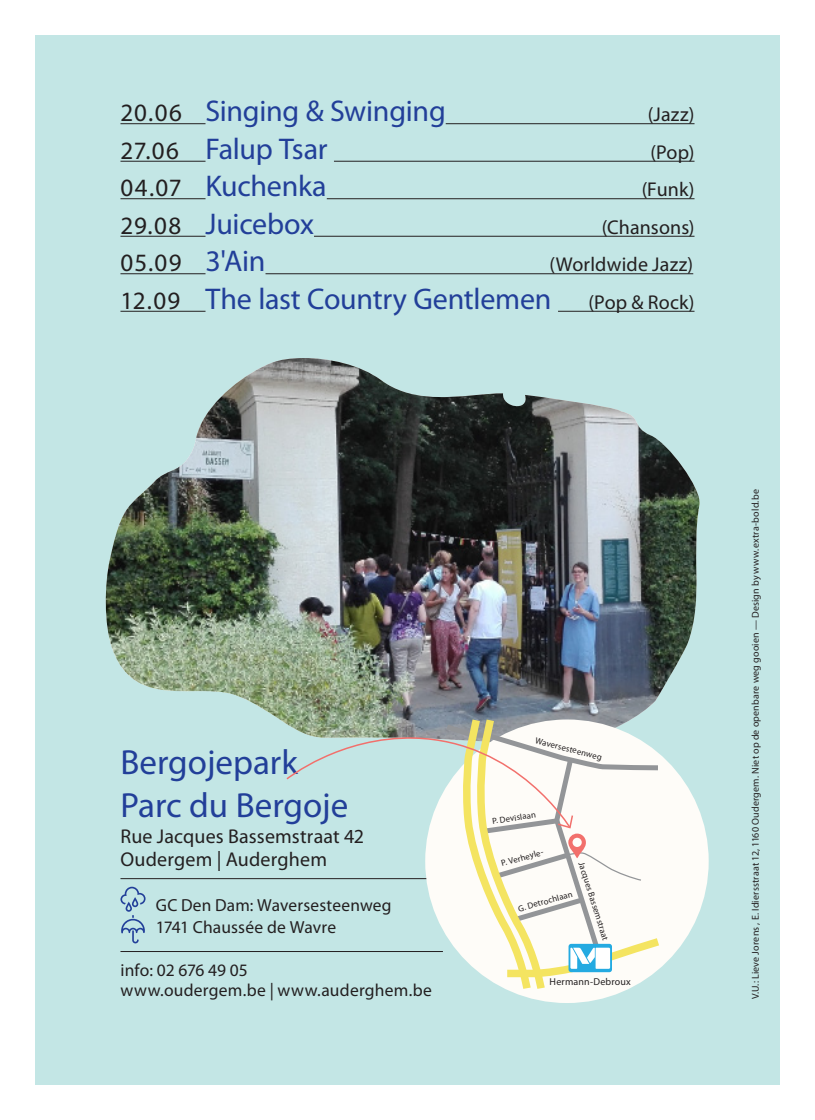
<style>
.page{position:relative;width:815px;height:1120px;background:#fff}
.page>*{position:absolute;margin:0;border:0;box-sizing:border-box;transform-origin:0 0}
.t1{font:35px "Myriad Pro";color:#223f99}
.t2{font:30px "Myriad Pro";letter-spacing:-.01em;color:#223f99}
.t3{font:25px "Myriad Pro";color:#231f20}
.t4{font:20px "Myriad Pro";letter-spacing:.01em;color:#231f20}
.t5{font:17.5px "Myriad Pro";letter-spacing:.015em;color:#231f20}
.t6{font:10px "Myriad Pro";letter-spacing:.02em;color:#231f20}
.t7{font:8.75px "Myriad Pro";color:#231f20}
.s1{font-size:25px;color:#231f20}
.s2{font-size:30px;color:#223f99}
.s3{font-size:20px;color:#231f20}
</style>
<div class="page">
<div style="left:35px;top:35px;width:745px;height:1049px;background:#c3e6e5"></div>
<hr style="left:120px;top:878px;width:323px;height:1px;background:#231f20">
<hr style="left:120px;top:951px;width:323px;height:1px;background:#231f20">
<svg style="left:120px;top:886px;width:26px;height:57px"></svg>
<hr style="left:120px;top:123px;width:86px;height:1px;background:#231f20">
<hr style="left:446px;top:123px;width:248px;height:1px;background:#231f20">
<hr style="left:120px;top:161px;width:86px;height:1px;background:#231f20">
<hr style="left:334px;top:161px;width:360px;height:1px;background:#231f20">
<hr style="left:120px;top:198px;width:86px;height:1px;background:#231f20">
<hr style="left:327px;top:198px;width:367px;height:1px;background:#231f20">
<hr style="left:120px;top:236px;width:86px;height:1px;background:#231f20">
<hr style="left:314px;top:236px;width:380px;height:1px;background:#231f20">
<hr style="left:120px;top:273px;width:86px;height:1px;background:#231f20">
<hr style="left:265px;top:273px;width:428px;height:1px;background:#231f20">
<hr style="left:120px;top:311px;width:86px;height:1px;background:#231f20">
<hr style="left:558px;top:311px;width:136px;height:1px;background:#231f20">
<img style="left:105px;top:358px;width:595px;height:366px">
<div style="left:425px;top:719px;width:284px;height:284px;background:#fefcf8;border-radius:50%"></div>
<svg style="left:286px;top:711px;width:379px;height:284px"></svg>
<p class="t2" style="left:120px;top:93px;width:327px"><span class="s1">20.06</span> Singing &amp; Swinging</p>
<p class="t4" style="left:648px;top:102px;width:48px">(Jazz)</p>
<p class="t2" style="left:120px;top:130px;width:209px"><span class="s1">27.06</span> Falup Tsar</p>
<p class="t4" style="left:650px;top:140px;width:46px">(Pop)</p>
<p class="t2" style="left:120px;top:168px;width:208px"><span class="s1">04.07</span> Kuchenka</p>
<p class="t4" style="left:642px;top:177px;width:54px">(Funk)</p>
<p class="t2" style="left:120px;top:205px;width:195px"><span class="s1">29.08</span> Juicebox</p>
<p class="t4" style="left:602px;top:215px;width:94px">(Chansons)</p>
<p class="t3" style="left:120px;top:247px;width:147px">05.09 <span class="s2">3'Ain</span></p>
<p class="t4" style="left:550px;top:252px;width:145px">(Worldwide Jazz)</p>
<p class="t2" style="left:120px;top:280px;width:576px"><span class="s1">12.09</span> The last Country Gentlemen <span class="s3">(Pop &amp; Rock)</span></p>
<p class="t1" style="left:120px;top:740px;width:179px">Bergojepark</p>
<p class="t1" style="left:120px;top:784px;width:229px">Parc du Bergoje</p>
<p class="t4" style="left:120px;top:824px;width:245px">Rue Jacques Bassemstraat 42</p>
<p class="t4" style="left:120px;top:847px;width:208px">Oudergem | Auderghem</p>
<p class="t5" style="left:156px;top:894px;width:237px">GC Den Dam: Waversesteenweg</p>
<p class="t5" style="left:156px;top:917px;width:182px">1741 Chaussée de Wavre</p>
<p class="t5" style="left:120px;top:959px;width:129px">info: 02 676 49 05</p>
<p class="t5" style="left:120px;top:979px;width:313px">www.oudergem.be | www.auderghem.be</p>
<p class="t7" style="left:537px;top:735px;width:70px;rotate:14deg">Waversesteenweg</p>
<p class="t7" style="left:491px;top:815px;width:45px;rotate:-8deg">P. Devislaan</p>
<p class="t7" style="left:500px;top:858px;width:47px;rotate:-15deg">P. Verheyle-</p>
<p class="t7" style="left:517px;top:903px;width:58px;rotate:-15deg">G. Detrochlaan</p>
<p class="t7" style="left:586px;top:861px;width:83px;rotate:72deg">Jacques Bassemstraat</p>
<p class="t6" style="left:550px;top:976px;width:83px">Hermann-Debroux</p>
<p class="t6" style="left:749px;top:999px;width:512px;rotate:-90deg">V.U.: Lieve Jorens , E. Idiersstraat 12, 1160 Oudergem. Niet op de openbare weg gooien — Design by www.extra-bold.be</p>
</div>
